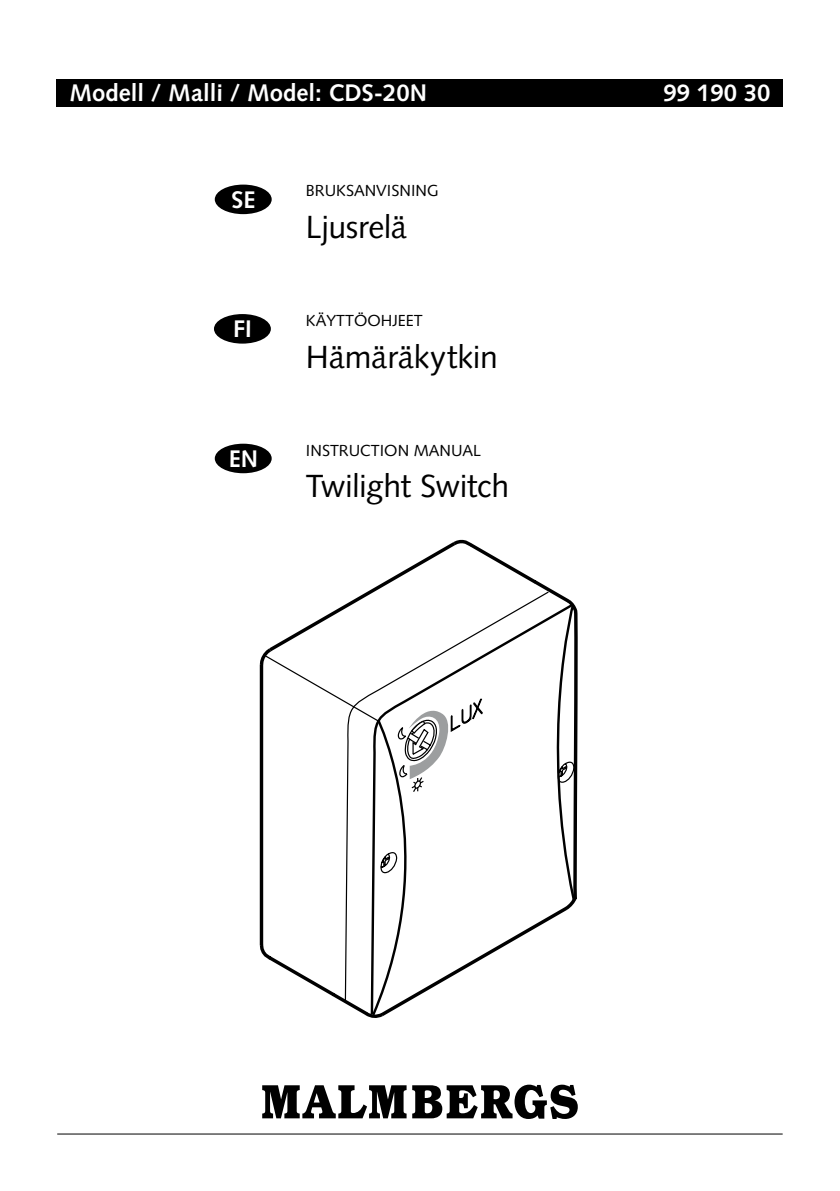
<style>
.page{position:relative;width:840px;height:1191px;background:#fff}
.page>*{position:absolute;margin:0;border:0;box-sizing:border-box;transform-origin:0 0}
.t1{font:32px "Syntax";letter-spacing:-.01em;color:#000}
.t2{font:700 24px "Syntax";color:#fff}
.t3{font:16px "Syntax";color:#000}
</style>
<div class="page">
<div style="left:57px;top:79px;width:725px;height:28px;background:#000"></div>
<svg style="left:262px;top:1085px;width:144px;height:33px"></svg>
<svg style="left:412px;top:1084px;width:165px;height:35px"></svg>
<hr style="left:57px;top:1133px;width:725px;height:1px;background:#000">
<div style="left:215px;top:444px;width:56px;height:29px;background:#000;border-radius:50%"></div>
<div style="left:214px;top:314px;width:57px;height:29px;background:#000;border-radius:50%"></div>
<div style="left:215px;top:185px;width:56px;height:29px;background:#000;border-radius:50%"></div>
<svg style="left:259px;top:607px;width:319px;height:410px"></svg>
<svg style="left:344px;top:879px;width:25px;height:125px"></svg>
<svg style="left:370px;top:879px;width:206px;height:139px"></svg>
<svg style="left:263px;top:539px;width:313px;height:340px"></svg>
<h2 class="t2" style="left:69px;top:79px;width:359px">Modell / Malli / Model: CDS-20N</h2>
<h2 class="t2" style="left:663px;top:79px;width:108px">99 190 30</h2>
<h2 class="t2" style="left:231px;top:185px;width:25px">SE</h2>
<h2 class="t2" style="left:233px;top:315px;width:20px">FI</h2>
<h2 class="t2" style="left:228px;top:445px;width:31px">EN</h2>
<p class="t3" style="left:306px;top:181px;width:134px">BRUKSANVISNING</p>
<h1 class="t1" style="left:306px;top:208px;width:102px">Ljusrelä</h1>
<p class="t3" style="left:306px;top:311px;width:118px">KÄYTTÖOHJEET</p>
<h1 class="t1" style="left:306px;top:338px;width:193px">Hämäräkytkin</h1>
<p class="t3" style="left:306px;top:441px;width:177px">INSTRUCTION MANUAL</p>
<h1 class="t1" style="left:306px;top:467px;width:205px">Twilight Switch</h1>
</div>
